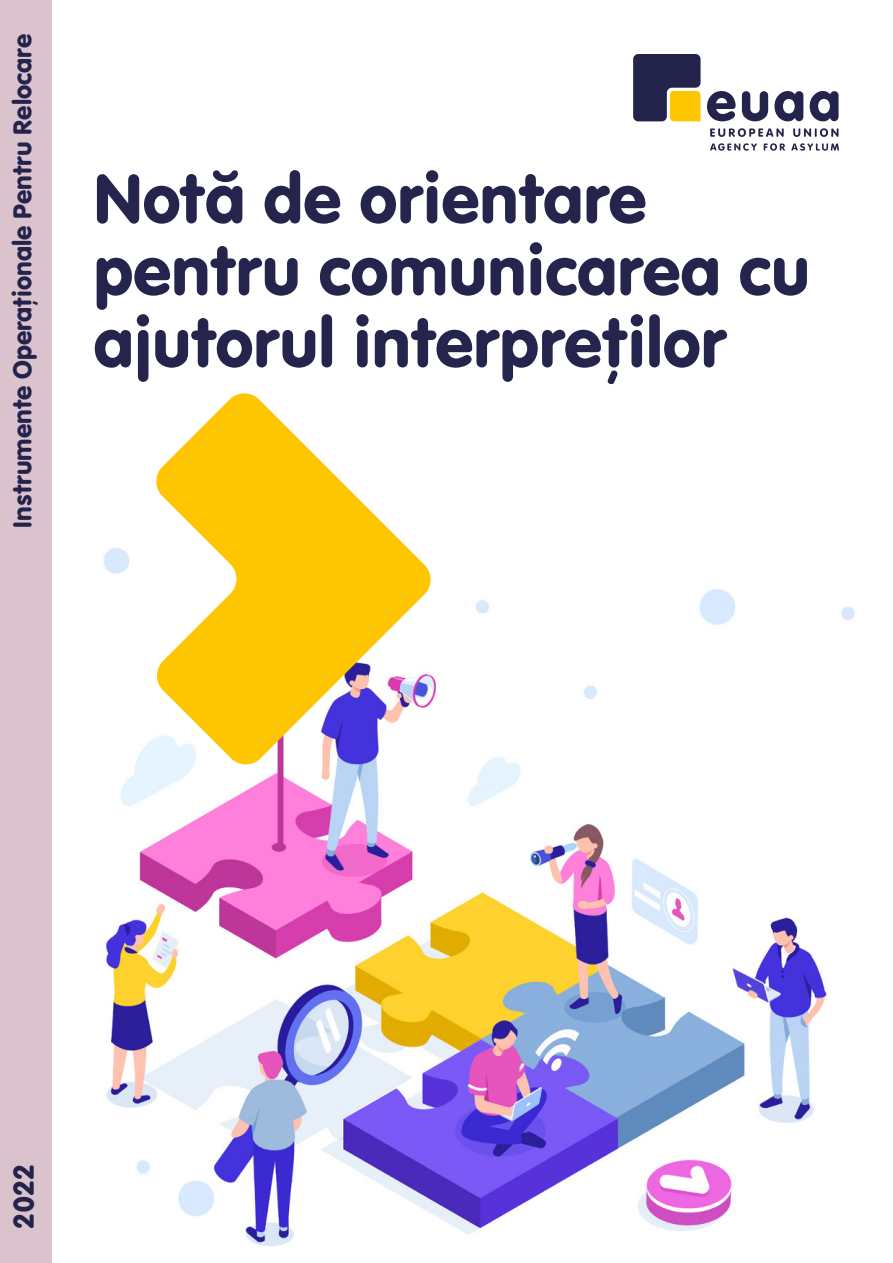
<style>
.page{position:relative;width:893px;height:1263px;background:#fff}
.page>*{position:absolute;margin:0;border:0;box-sizing:border-box;transform-origin:0 0}
.Heading_cover{font:72px/72px "VAG Rundschrift D";color:#24244c}
.t1{font:30px "VAG Rundschrift D";color:#24234c}
.t2{font:27px "VAG Rundschrift D";color:#24234c}
</style>
<div class="page">
<img style="left:51px;top:514px;width:804px;height:749px">
<svg style="left:710px;top:128px;width:74px;height:9px"></svg>
<svg style="left:793px;top:128px;width:45px;height:9px"></svg>
<svg style="left:710px;top:143px;width:47px;height:8px"></svg>
<svg style="left:764px;top:143px;width:21px;height:8px"></svg>
<svg style="left:791px;top:143px;width:48px;height:8px"></svg>
<svg style="left:633px;top:54px;width:68px;height:67px;background:#5c5047"></svg>
<svg style="left:707px;top:91px;width:29px;height:30px"></svg>
<svg style="left:742px;top:91px;width:26px;height:30px"></svg>
<svg style="left:774px;top:91px;width:29px;height:30px"></svg>
<svg style="left:810px;top:91px;width:28px;height:30px"></svg>
<svg style="left:154px;top:393px;width:279px;height:373px;fill:#fdc600"></svg>
<div style="left:0;top:0;width:51px;height:1263px;background:#dbc3ce"></div>
<p class="t2" style="left:7px;top:527px;width:495px;rotate:-90deg">Instrumente Operaționale Pentru Relocare</p>
<h1 class="Heading_cover" style="left:94px;top:163px;width:718px">Notă de orientare pentru comunicarea cu ajutorul interpreților</h1>
<p class="t1" style="left:6px;top:1229px;width:66px;rotate:-90deg">2022</p>
</div>
